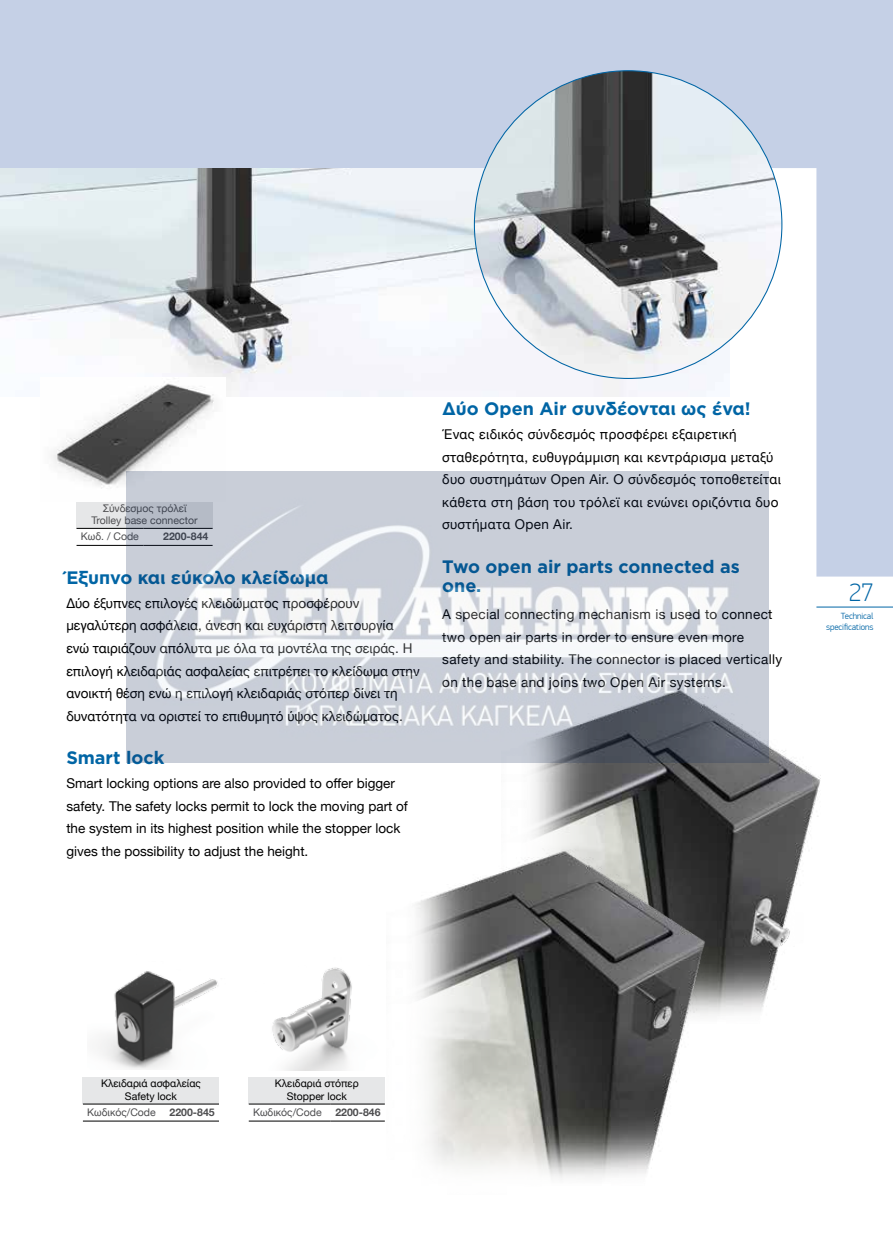
<style>
.page{position:relative;width:893px;height:1234px;background:#fff}
.page>*{position:absolute;margin:0;border:0;box-sizing:border-box;transform-origin:0 0}
.t1{font:100 25.5px "PF Din Display Pro";color:#0065a5}
.t2{font:700 18px/19.5px "Gotham Greek";color:#0065a5}
.t3{font:13.5px/22.5px "Helvetica Neue";color:#000}
.t4{font:13.5px/22.5px "Helvetica Neue";letter-spacing:.025em;color:#000}
.t5{font:10.5px/12px "Helvetica Neue";color:#4d4d4f;text-align:center}
.t6{font:10.5px/12.6px "Helvetica Neue";color:#000;text-align:center}
.t7{font:700 10.5px "Helvetica Neue";color:#4d4d4f}
.t8{font:300 9px/10.5px "PF Din Display Pro";letter-spacing:-.01em;color:#0065a5;text-align:right}
</style>
<div class="page">
<svg style="left:1px;top:0;width:892px;height:576px;fill:#c5d0e6"></svg>
<svg style="left:0;top:0;width:1px;height:168px"></svg>
<hr style="left:816px;top:606px;width:77px;height:1px;background:#0065a5">
<img style="left:502px;top:670px;width:319px;height:342px">
<img style="left:415px;top:831px;width:332px;height:347px">
<img style="left:98px;top:971px;width:120px;height:97px">
<img style="left:0;top:168px;width:730px;height:228px">
<img style="left:474px;top:71px;width:308px;height:307px;border-radius:154px">
<img style="left:41px;top:377px;width:184px;height:124px">
<div style="left:77px;top:502px;width:136px;height:26px;background:#e6e7e8"></div>
<hr style="left:77px;top:545px;width:66px;height:1px;background:#000">
<hr style="left:77px;top:528px;width:66px;height:1px;background:#000">
<div style="left:83px;top:1076px;width:136px;height:27px;background:#e6e7e8"></div>
<hr style="left:83px;top:1120px;width:82px;height:1px;background:#000">
<hr style="left:165px;top:1120px;width:54px;height:1px;background:#000">
<hr style="left:83px;top:1103px;width:82px;height:1px;background:#000">
<hr style="left:165px;top:1103px;width:54px;height:1px;background:#000">
<img style="left:272px;top:967px;width:80px;height:102px">
<div style="left:249px;top:1076px;width:136px;height:27px;background:#e6e7e8"></div>
<hr style="left:249px;top:1120px;width:81px;height:1px;background:#000">
<hr style="left:330px;top:1120px;width:55px;height:1px;background:#000">
<hr style="left:249px;top:1103px;width:81px;height:1px;background:#000">
<hr style="left:330px;top:1103px;width:55px;height:1px;background:#000">
<img style="left:126px;top:471px;width:642px;height:291px">
<p class="t5" style="left:92px;top:503px;width:107px">Σύνδεσμος τρόλεϊ<br>Trolley base connector</p>
<p class="t5" style="left:81px;top:530px;width:60px">Κωδ. / Code</p>
<p class="t7" style="left:163px;top:528px;width:47px">2200-844</p>
<h2 class="t2" style="left:66px;top:567px;width:264px">Έξυπνο και εύκολο κλείδωμα</h2>
<p class="t3" style="left:66px;top:592px;width:355px">Δύο έξυπνες επιλογές κλειδώματος προσφέρουν μεγαλύτερη ασφάλεια, άνεση και ευχάριστη λειτουργία ενώ ταιριάζουν απόλυτα με όλα τα μοντέλα της σειράς. Η επιλογή κλειδαριάς ασφαλείας επιτρέπει το κλείδωμα στην ανοικτή θέση ενώ η επιλογή κλειδαριάς στόπερ δίνει τη δυνατότητα να οριστεί το επιθυμητό ύψος κλειδώματος.</p>
<h2 class="t2" style="left:66px;top:747px;width:99px">Smart lock</h2>
<p class="t3" style="left:66px;top:772px;width:343px">Smart locking options are also provided to offer bigger safety. The safety locks permit to lock the moving part of the system in its highest position while the stopper lock gives the possibility to adjust the height.</p>
<h2 class="t2" style="left:442px;top:398px;width:310px">Δύο Open Air συνδέονται ως ένα!</h2>
<p class="t4" style="left:442px;top:423px;width:340px">Ένας ειδικός σύνδεσμός προσφέρει εξαιρετική σταθερότητα, ευθυγράμμιση και κεντράρισμα μεταξύ δυο συστημάτων Open Air. Ο σύνδεσμός τοποθετείται κάθετα στη βάση του τρόλεϊ και ενώνει οριζόντια δυο συστήματα Open Air.</p>
<h2 class="t2" style="left:442px;top:556px;width:299px">Two open air parts connected as one.</h2>
<p class="t4" style="left:442px;top:603px;width:341px">A special connecting mechanism is used to connect two open air parts in order to ensure even more safety and stability. The connector is placed vertically on the base and joins two Open Air systems.</p>
<h1 class="t1" style="left:849px;top:578px;width:26px">27</h1>
<p class="t8" style="left:826px;top:611px;width:49px">Technical specifications</p>
<p class="t6" style="left:101px;top:1077px;width:101px">Κλειδαριά ασφαλείας<br>Safety lock</p>
<p class="t5" style="left:87px;top:1106px;width:70px">Κωδικός/Code</p>
<p class="t7" style="left:170px;top:1103px;width:47px">2200-845</p>
<p class="t6" style="left:275px;top:1077px;width:85px">Κλειδαριά στόπερ<br>Stopper lock</p>
<p class="t5" style="left:253px;top:1106px;width:70px">Κωδικός/Code</p>
<p class="t7" style="left:335px;top:1103px;width:47px">2200-846</p>
</div>
